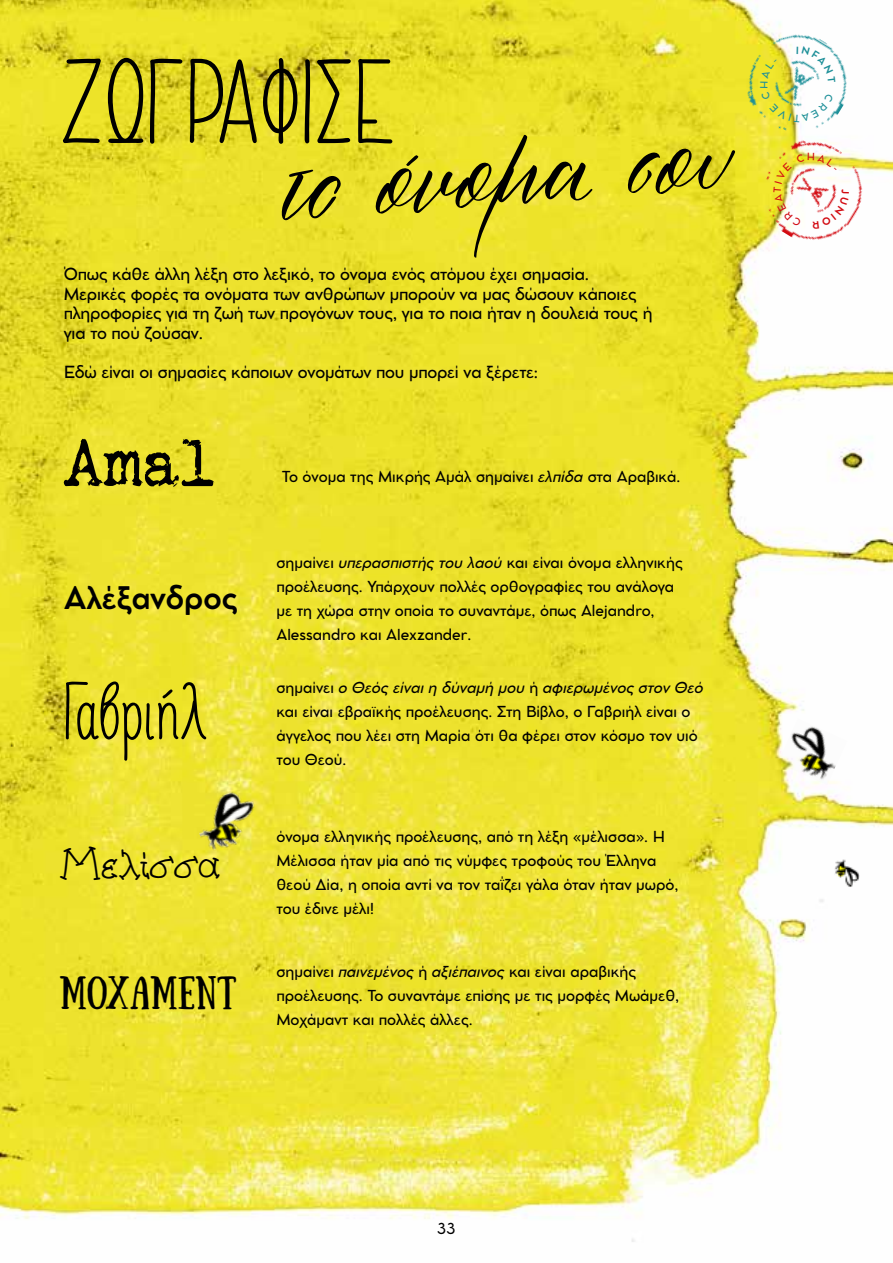
<style>
.page{position:relative;width:893px;height:1263px;background:#fff}
.page>*{position:absolute;margin:0;border:0;box-sizing:border-box;transform-origin:0 0}
.t1{font:110.85px "Novaturient";color:#000}
.t2{font:700 95.85px "Juvenile";color:#000}
.t3{font:67.65px "Veteran Typewriter";color:#000}
.t4{font:700 65.1px "Juvenile";color:#000}
.t5{font:48.45px "B Pmouse";color:#000}
.t6{font:33px "Sunday";letter-spacing:.01em;color:#000}
.t7{font:700 30.75px "Cocomat Pro";color:#000}
.t8{font:500 16.5px/19.5px "Cocomat Pro";letter-spacing:-.01em;color:#000}
.t9{font:500 15px/24px "Cocomat Pro";color:#000}
.s1{font-style:italic}
</style>
<div class="page">
<img style="left:0;top:0;width:893px;height:1242px">
<img style="left:778px;top:719px;width:69px;height:66px">
<img style="left:190px;top:785px;width:74px;height:70px">
<img style="left:835px;top:859px;width:24px;height:28px">
<img style="left:726px;top:14px;width:140px;height:142px">
<img style="left:740px;top:119px;width:141px;height:140px">
<svg style="left:760px;top:46px;width:75px;height:76px"></svg>
<svg style="left:774px;top:153px;width:75px;height:76px"></svg>
<h2 class="t2" style="left:59px;top:39px;width:338px">ΖΩΓΡΑΦΙΣΕ</h2>
<h1 class="t1" style="left:281px;top:115px;width:462px;rotate:-4deg">το όνομα σου</h1>
<p class="t8" style="left:64px;top:264px;width:590px">Όπως κάθε άλλη λέξη στο λεξικό, το όνομα ενός ατόμου έχει σημασία.<br>Μερικές φορές τα ονόματα των ανθρώπων μπορούν να μας δώσουν κάποιες πληροφορίες για τη ζωή των προγόνων τους, για το ποια ήταν η δουλειά τους ή για το πού ζούσαν.</p>
<p class="t8" style="left:64px;top:361px;width:476px">Εδώ είναι οι σημασίες κάποιων ονομάτων που μπορεί να ξέρετε:</p>
<h3 class="t3" style="left:64px;top:424px;width:151px">Amal</h3>
<h3 class="t7" style="left:64px;top:572px;width:175px">Αλέξανδρος</h3>
<h3 class="t4" style="left:64px;top:669px;width:145px">Γαβριήλ</h3>
<h3 class="t5" style="left:59px;top:838px;width:163px">Μελίσσα</h3>
<h3 class="t6" style="left:60px;top:971px;width:179px">MOXAMENT</h3>
<p class="t9" style="left:282px;top:464px;width:400px">Το όνομα της Μικρής Αμάλ σημαίνει <span class="s1">ελπίδα</span> στα Αραβικά.</p>
<p class="t9" style="left:276px;top:550px;width:408px">σημαίνει <span class="s1">υπερασπιστής του λαού</span> και είναι όνομα ελληνικής προέλευσης. Υπάρχουν πολλές ορθογραφίες του ανάλογα με τη χώρα στην οποία το συναντάμε, όπως Alejandro, Alessandro και Alexzander.</p>
<p class="t9" style="left:276px;top:675px;width:429px">σημαίνει <span class="s1">ο Θεός είναι η δύναμή μου</span> ή <span class="s1">αφιερωμένος στον Θεό </span>και είναι εβραϊκής προέλευσης. Στη Βίβλο, ο Γαβριήλ είναι ο άγγελος που λέει στη Μαρία ότι θα φέρει στον κόσμο τον υιό του Θεού.</p>
<p class="t9" style="left:276px;top:823px;width:403px">όνομα ελληνικής προέλευσης, από τη λέξη «μέλισσα». Η Μέλισσα ήταν μία από τις νύμφες τροφούς του Έλληνα θεού Δία, η οποία αντί να τον ταΐζει γάλα όταν ήταν μωρό, του έδινε μέλι!</p>
<p class="t9" style="left:276px;top:959px;width:404px">σημαίνει <span class="s1">παινεμένος</span> ή <span class="s1">αξιέπαινος</span> και είναι αραβικής προέλευσης. Το συναντάμε επίσης με τις μορφές Μωάμεθ,<br>Μοχάμαντ και πολλές άλλες.</p>
<p class="t9" style="left:437px;top:1215px;width:20px">33</p>
</div>
